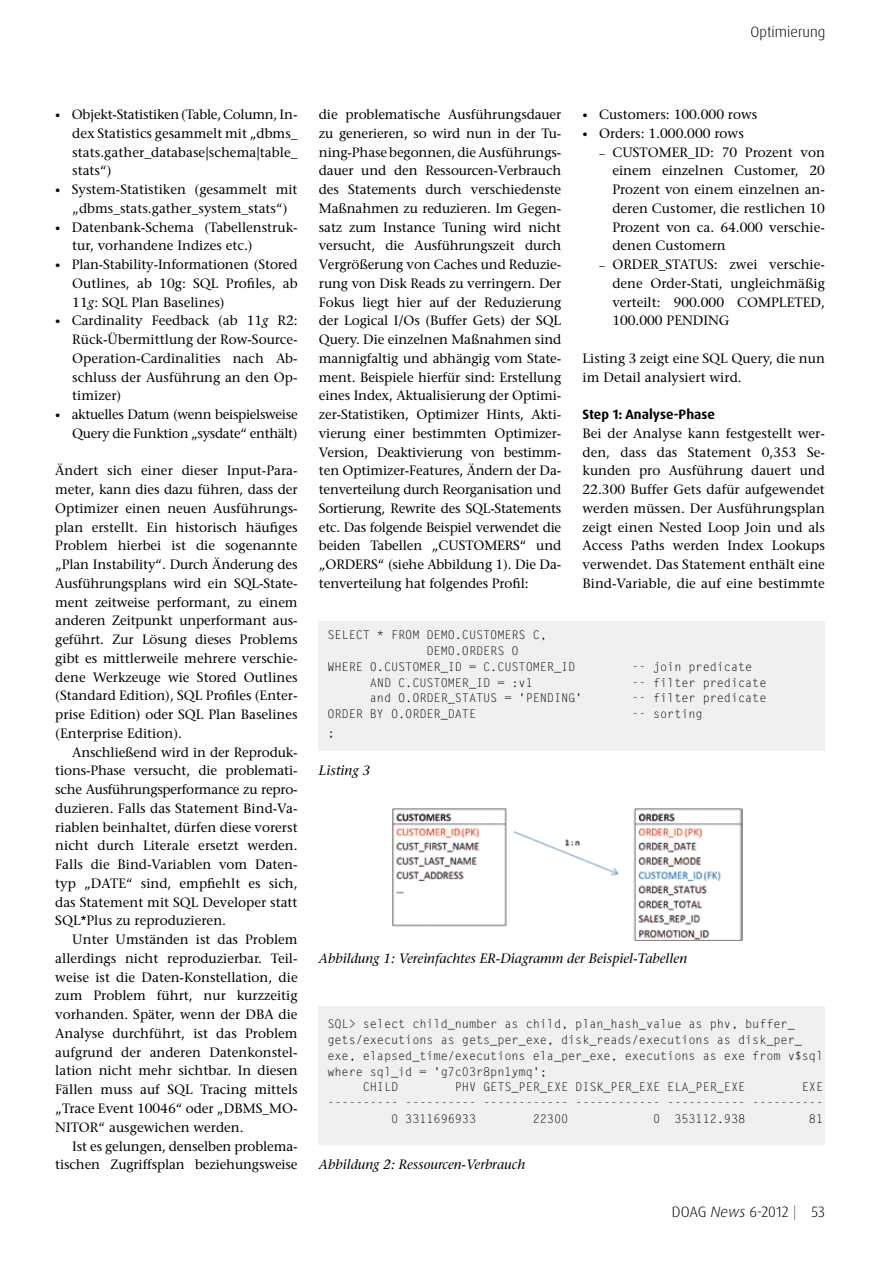
<style>
.page{position:relative;width:893px;height:1263px;background:#fff}
.page>*{position:absolute;margin:0;border:0;box-sizing:border-box;transform-origin:0 0}
.t1{font:300 15px "Dax Pro";color:#000}
.t2{font:500 13.5px/18.8px "Stone Serif Std";color:#000;text-align:justify}
.t3{font:italic 500 13.5px "Stone Serif Std";color:#000}
.t4{font:500 13.5px/18.8px "Stone Serif Std";letter-spacing:-.025em;color:#000;text-align:right}
.t5{font:700 13.5px "Dax Pro";color:#000}
.t6{font:12px "Letter Gothic Std";letter-spacing:-.01em;color:#000}
.s1{font-size:10.5px}
.s2{font-style:italic}
.s3{color:#706f6f}
</style>
<div class="page">
<div style="left:319px;top:1007px;width:506px;height:138px;background:#f0f0ef"></div>
<div style="left:319px;top:621px;width:506px;height:129px;background:#f0f0ef"></div>
<img style="left:393px;top:808px;width:349px;height:132px">
<p class="t1" style="left:751px;top:22px;width:76px">Optimierung</p>
<p class="t2" style="left:72px;top:105px;width:227px;text-indent:-17px"><span class="s1">•</span> Objekt-Statistiken (Table, Column, In&shy;dex Statistics gesammelt mit „dbms_ stats.gather_database|schema|table_ stats“)</p>
<p class="t2" style="left:55px;top:180px;width:244px;text-align:center"><span class="s1">•</span> System-Statistiken (gesammelt mit „dbms_stats.gather_system_stats“)</p>
<p class="t2" style="left:72px;top:218px;width:227px;text-indent:-17px"><span class="s1">•</span> Datenbank-Schema (Tabellenstruk&shy;tur, vorhandene Indizes etc.)</p>
<p class="t2" style="left:72px;top:255px;width:227px;text-indent:-17px"><span class="s1">•</span> Plan-Stability-Informationen (Stored Outlines, ab 10g: SQL Profiles, ab 11<span class="s2">g</span>: SQL Plan Baselines)</p>
<p class="t2" style="left:72px;top:311px;width:227px;text-indent:-17px"><span class="s1">•</span> Cardinality Feedback (ab 11<span class="s2">g</span> R2:<br>Rück-Übermittlung der Row-Source-Operation-Cardinalities nach Ab&shy;schluss der Ausführung an den Op&shy;timizer)</p>
<p class="t4" style="left:55px;top:405px;width:244px"><span class="s1">•</span> aktuelles Datum (wenn beispielsweise<br>Query die Funktion „sysdate“ enthält)</p>
<p class="t2" style="left:55px;top:461px;width:244px">Ändert sich einer dieser Input-Para&shy;meter, kann dies dazu führen, dass der Optimizer einen neuen Ausführungs&shy;plan erstellt. Ein historisch häufiges Problem hierbei ist die sogenannte „Plan Instability“. Durch Änderung des Ausführungsplans wird ein SQL-State&shy;ment zeitweise performant, zu einem anderen Zeitpunkt unperformant aus&shy;geführt. Zur Lösung dieses Problems gibt es mittlerweile mehrere verschie&shy;dene Werkzeuge wie Stored Outlines (Standard Edition), SQL Profiles (Enter&shy;prise Edition) oder SQL Plan Baselines (Enterprise Edition).</p>
<p class="t2" style="left:55px;top:743px;width:244px;text-indent:17px">Anschließend wird in der Reproduk&shy;tions-Phase versucht, die problemati&shy;sche Ausführungsperformance zu repro&shy;duzieren. Falls das Statement Bind-Va&shy;riablen beinhaltet, dürfen diese vorerst nicht durch Literale ersetzt werden.<br>Falls die Bind-Variablen vom Daten&shy;typ „DATE“ sind, empfiehlt es sich, das Statement mit SQL Developer statt SQL*Plus zu reproduzieren.</p>
<p class="t2" style="left:55px;top:930px;width:244px;text-indent:17px">Unter Umständen ist das Problem allerdings nicht reproduzierbar. Teil&shy;weise ist die Daten-Konstellation, die zum Problem führt, nur kurzzeitig vorhanden. Später, wenn der DBA die Analyse durchführt, ist das Problem aufgrund der anderen Datenkonstel&shy;lation nicht mehr sichtbar. In diesen Fällen muss auf SQL Tracing mittels „Trace Event 10046“ oder „DBMS_MO-NITOR“ ausgewichen werden.</p>
<p class="t2" style="left:55px;top:1136px;width:244px;text-align:right">Ist es gelungen, denselben problema&shy;tischen Zugriffsplan beziehungsweise</p>
<p class="t2" style="left:319px;top:105px;width:244px">die problematische Ausführungsdauer zu generieren, so wird nun in der Tu&shy;ning-Phase begonnen, die Ausführungs&shy;dauer und den Ressourcen-Verbrauch des Statements durch verschiedenste Maßnahmen zu reduzieren. Im Gegen&shy;satz zum Instance Tuning wird nicht versucht, die Ausführungszeit durch Vergrößerung von Caches und Reduzie&shy;rung von Disk Reads zu verringern. Der Fokus liegt hier auf der Reduzierung der Logical I/Os (Buffer Gets) der SQL Query. Die einzelnen Maßnahmen sind mannigfaltig und abhängig vom State&shy;ment. Beispiele hierfür sind: Erstellung eines Index, Aktualisierung der Optimi&shy;zer-Statistiken, Optimizer Hints, Akti&shy;vierung einer bestimmten Optimizer-Version, Deaktivierung von bestimm&shy;ten Optimizer-Features, Ändern der Da&shy;tenverteilung durch Reorganisation und Sortierung, Rewrite des SQL-Statements etc. Das folgende Beispiel verwendet die beiden Tabellen „CUSTOMERS“ und „ORDERS“ (siehe Abbildung 1). Die Da&shy;tenverteilung hat folgendes Profil:</p>
<p class="t2" style="left:583px;top:105px;width:176px"><span class="s1">•</span> Customers: 100.000 rows</p>
<p class="t2" style="left:583px;top:124px;width:163px"><span class="s1">•</span> Orders: 1.000.000 rows</p>
<p class="t2" style="left:612px;top:143px;width:214px;text-indent:-13px"><span class="s1">–</span> CUSTOMER_ID: 70 Prozent von einem einzelnen Customer, 20<br>Prozent von einem einzelnen an&shy;deren Customer, die restlichen 10<br>Prozent von ca. 64.000 verschie&shy;denen Customern</p>
<p class="t2" style="left:612px;top:255px;width:214px;text-indent:-13px"><span class="s1">–</span> ORDER_STATUS: zwei verschie&shy;dene Order-Stati, ungleichmäßig verteilt: 900.000 COMPLETED, 100.000 PENDING</p>
<p class="t2" style="left:583px;top:349px;width:244px">Listing 3 zeigt eine SQL Query, die nun im Detail analysiert wird.</p>
<p class="t5" style="left:583px;top:406px;width:134px">Step 1: Analyse-Phase</p>
<p class="t2" style="left:583px;top:424px;width:244px">Bei der Analyse kann festgestellt wer&shy;den, dass das Statement 0,353 Se&shy;kunden pro Ausführung dauert und 22.300 Buffer Gets dafür aufgewendet werden müssen. Der Ausführungsplan zeigt einen Nested Loop Join und als Access Paths werden Index Lookups verwendet. Das Statement enthält eine Bind-Variable, die auf eine bestimmte</p>
<p class="t6" style="left:327px;top:628px;width:221px">SELECT * FROM DEMO.CUSTOMERS C,</p>
<p class="t6" style="left:427px;top:644px;width:94px">DEMO.ORDERS O</p>
<p class="t6" style="left:327px;top:660px;width:249px">WHERE O.CUSTOMER_ID = C.CUSTOMER_ID</p>
<p class="t6" style="left:632px;top:660px;width:122px">-- join predicate</p>
<p class="t6" style="left:370px;top:675px;width:164px">AND C.CUSTOMER_ID = :v1</p>
<p class="t6" style="left:632px;top:675px;width:136px">-- filter predicate</p>
<p class="t6" style="left:370px;top:691px;width:214px">and O.ORDER_STATUS = 'PENDING'</p>
<p class="t6" style="left:632px;top:691px;width:136px">-- filter predicate</p>
<p class="t6" style="left:327px;top:707px;width:150px">ORDER BY O.ORDER_DATE</p>
<p class="t6" style="left:632px;top:707px;width:72px">-- sorting</p>
<p class="t6" style="left:327px;top:726px;width:9px">;</p>
<p class="t3" style="left:319px;top:763px;width:53px">Listing 3</p>
<p class="t3" style="left:319px;top:950px;width:370px">Abbildung 1: Vereinfachtes ER-Diagramm der Beispiel-Tabellen</p>
<p class="t6" style="left:327px;top:1017px;width:469px">SQL&gt; select child_number as child, plan_hash_value as phv, buffer_</p>
<p class="t6" style="left:327px;top:1033px;width:476px">gets/executions as gets_per_exe, disk_reads/executions as disk_per_</p>
<p class="t6" style="left:327px;top:1048px;width:497px">exe, elapsed_time/executions ela_per_exe, executions as exe from v$sql</p>
<p class="t6" style="left:327px;top:1064px;width:221px">where sql_id = 'g7c03r8pn1ymq';</p>
<p class="t6" style="left:363px;top:1080px;width:37px">CHILD</p>
<p class="t6" style="left:455px;top:1080px;width:292px">PHV GETS_PER_EXE DISK_PER_EXE ELA_PER_EXE</p>
<p class="t6" style="left:802px;top:1080px;width:23px">EXE</p>
<p class="t6" style="left:327px;top:1096px;width:497px">---------- ---------- ------------ ------------ ----------- ----------</p>
<p class="t6" style="left:391px;top:1111px;width:87px">0 3311696933</p>
<p class="t6" style="left:533px;top:1111px;width:37px">22300</p>
<p class="t6" style="left:653px;top:1111px;width:94px">0 353112.938</p>
<p class="t6" style="left:809px;top:1111px;width:16px">81</p>
<p class="t3" style="left:319px;top:1157px;width:208px">Abbildung 2: Ressourcen-Verbrauch</p>
<p class="t1" style="left:672px;top:1202px;width:155px">DOAG <span class="s2">News</span> 6-2012 <span class="s3">|</span> 53</p>
</div>
